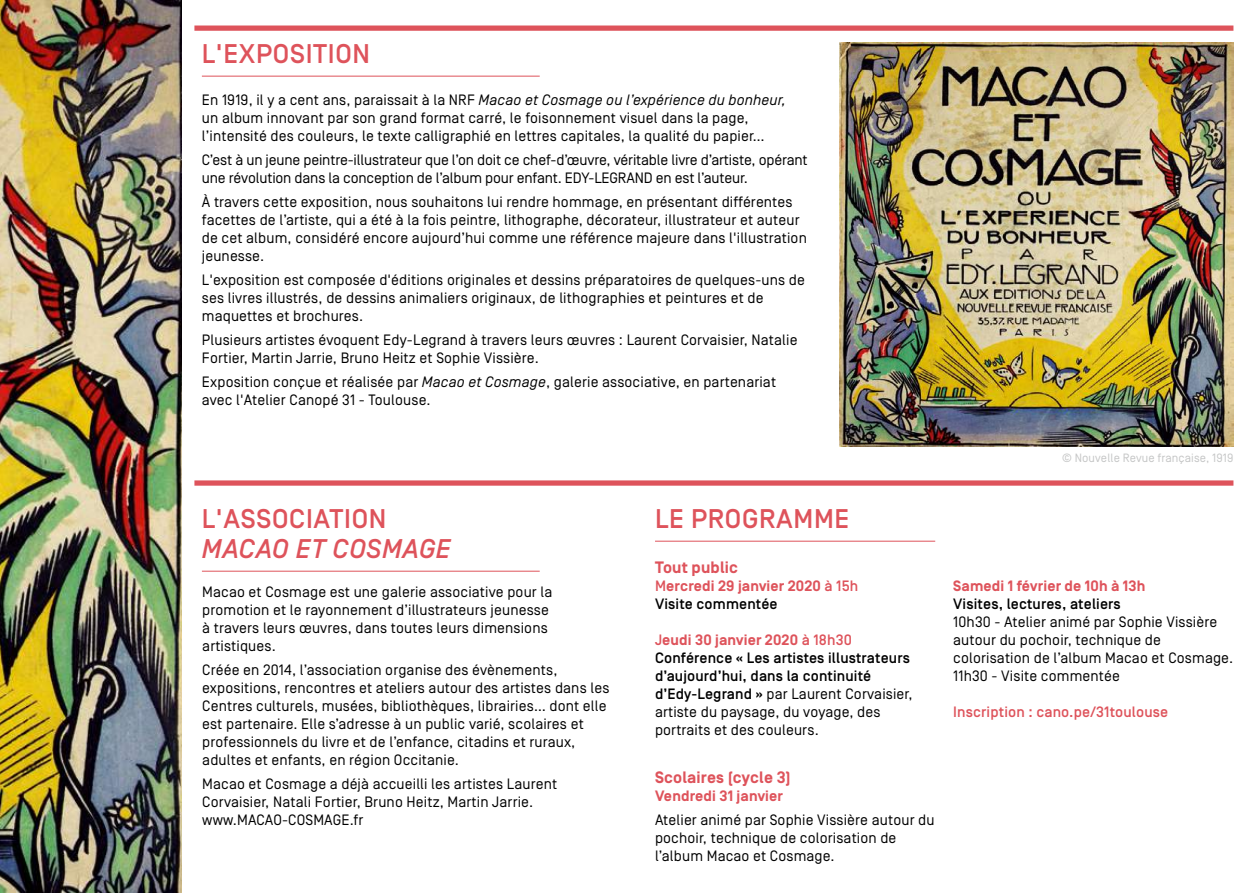
<style>
.page{position:relative;width:1259px;height:893px;background:#fff}
.page>*{position:absolute;margin:0;border:0;box-sizing:border-box;transform-origin:0 0}
.t1{font:500 27px "Simplon BP";letter-spacing:.025em;color:#de535b}
.t2{font:italic 500 27px "Simplon BP";letter-spacing:.025em;color:#de535b}
.t3{font:700 16.5px "Simplon BP";letter-spacing:.01em;color:#de535b}
.t4{font:15px/18px "Simplon BP Regular";letter-spacing:.01em;color:#000}
.t5{font:15px/18px "Simplon BP Regular";letter-spacing:-.01em;color:#000}
.t6{font:500 15px/18px "Simplon BP";letter-spacing:.01em;color:#000}
.t7{font:700 15px/18px "Simplon BP";letter-spacing:.01em;color:#de535b}
.t8{font:500 15px "Simplon BP";letter-spacing:.01em;color:#de535b}
.t9{font:12px "Simplon BP Regular";letter-spacing:.01em;color:#c5c6c6}
.s1{font-style:italic}
.s2{font-weight:500}
.s3{font-weight:500;color:#000}
.s4{color:#de535b}
.s5{font-weight:700;color:#de535b}
.s6{font-family:"Simplon BP";font-weight:500}
</style>
<div class="page">
<hr style="left:202px;top:76px;width:338px;height:1px;background:#de535b">
<hr style="left:655px;top:541px;width:280px;height:1px;background:#de535b">
<img style="left:0;top:0;width:182px;height:893px">
<div style="left:194px;top:26px;width:1039px;height:5px;background:#de535b"></div>
<div style="left:194px;top:480px;width:1039px;height:6px;background:#de535b"></div>
<hr style="left:202px;top:571px;width:338px;height:1px;background:#de535b">
<img style="left:839px;top:43px;width:394px;height:403px">
<h1 class="t1" style="left:202px;top:38px;width:170px">L'EXPOSITION</h1>
<p class="t4" style="left:202px;top:91px;width:585px">En 1919, il y a cent ans, paraissait à la NRF <span class="s1">Macao et Cosmage ou l’expérience du bonheur, </span>un album innovant par son grand format carré, le foisonnement visuel dans la page, l’intensité des couleurs, le texte calligraphié en lettres capitales, la qualité du papier…</p>
<p class="t5" style="left:202px;top:151px;width:607px">C’est à un jeune peintre-illustrateur que l’on doit ce chef-d’œuvre, véritable livre d’artiste, opérant une révolution dans la conception de l’album pour enfant. EDY-LEGRAND en est l’auteur.</p>
<p class="t4" style="left:202px;top:193px;width:606px">À travers cette exposition, nous souhaitons lui rendre hommage, en présentant différentes facettes de l’artiste, qui a été à la fois peintre, lithographe, décorateur, illustrateur et auteur de cet album, considéré encore aujourd’hui comme une référence majeure dans l'illustration jeunesse.</p>
<p class="t4" style="left:202px;top:271px;width:604px">L'exposition est composée d'éditions originales et dessins préparatoires de quelques-uns de ses livres illustrés, de dessins animaliers originaux, de lithographies et peintures et de maquettes et brochures.</p>
<p class="t4" style="left:202px;top:331px;width:597px">Plusieurs artistes évoquent Edy-Legrand à travers leurs œuvres : Laurent Corvaisier, Natalie<br>Fortier, Martin Jarrie, Bruno Heitz et Sophie Vissière.</p>
<p class="t4" style="left:202px;top:373px;width:576px">Exposition conçue et réalisée par <span class="s1">Macao et Cosmage</span>, galerie associative, en partenariat avec l'Atelier Canopé 31 - Toulouse.</p>
<h1 class="t1" style="left:202px;top:503px;width:186px">L'ASSOCIATION</h1>
<h1 class="t2" style="left:202px;top:533px;width:250px">MACAO ET COSMAGE</h1>
<p class="t4" style="left:202px;top:583px;width:352px">Macao et Cosmage est une galerie associative pour la promotion et le rayonnement d’illustrateurs jeunesse à travers leurs œuvres, dans toutes leurs dimensions artistiques.</p>
<p class="t4" style="left:202px;top:661px;width:409px">Créée en 2014, l’association organise des évènements, expositions, rencontres et ateliers autour des artistes dans les Centres culturels, musées, bibliothèques, librairies… dont elle est partenaire. Elle s’adresse à un public varié, scolaires et professionnels du livre et de l’enfance, citadins et ruraux, adultes et enfants, en région Occitanie.</p>
<p class="t4" style="left:202px;top:775px;width:356px">Macao et Cosmage a déjà accueilli les artistes Laurent<br>Corvaisier, Natali Fortier, Bruno Heitz, Martin Jarrie. www.MACAO-COSMAGE.fr</p>
<h1 class="t1" style="left:655px;top:503px;width:196px">LE PROGRAMME</h1>
<p class="t3" style="left:655px;top:558px;width:85px">Tout public</p>
<p class="t7" style="left:655px;top:577px;width:205px"><span class="s2">M</span>ercredi 29 janvier 2020 <span class="s2">à 15h<br></span><span class="s3">Visite commentée</span></p>
<p class="t6" style="left:655px;top:631px;width:256px"><span class="s4">J</span><span class="s5">eudi 30 janvier 2020</span> <span class="s4">à 18h30<br></span>Conférence « Les artistes illustrateurs d’aujourd’hui, dans la continuité</p>
<p class="t4" style="left:655px;top:685px;width:259px"><span class="s6">d’Edy-Legrand »</span> par Laurent Corvaisier, artiste du paysage, du voyage, des portraits et des couleurs.</p>
<p class="t3" style="left:655px;top:768px;width:137px">Scolaires (cycle 3)</p>
<p class="t7" style="left:655px;top:787px;width:129px">Vendredi 31 janvier</p>
<p class="t4" style="left:655px;top:811px;width:281px">Atelier animé par Sophie Vissière autour du pochoir, technique de colorisation de l’album Macao et Cosmage.</p>
<p class="t9" style="left:1062px;top:451px;width:173px">© Nouvelle Revue française, 1919</p>
<p class="t7" style="left:953px;top:577px;width:194px">Samedi 1 février de 10h à 13h</p>
<p class="t6" style="left:953px;top:595px;width:169px">Visites, lectures, ateliers</p>
<p class="t4" style="left:953px;top:613px;width:281px">10h30 - Atelier animé par Sophie Vissière autour du pochoir, technique de colorisation de l’album Macao et Cosmage.<br>11h30 - Visite commentée</p>
<p class="t8" style="left:953px;top:703px;width:216px">Inscription : cano.pe/31toulouse</p>
</div>
